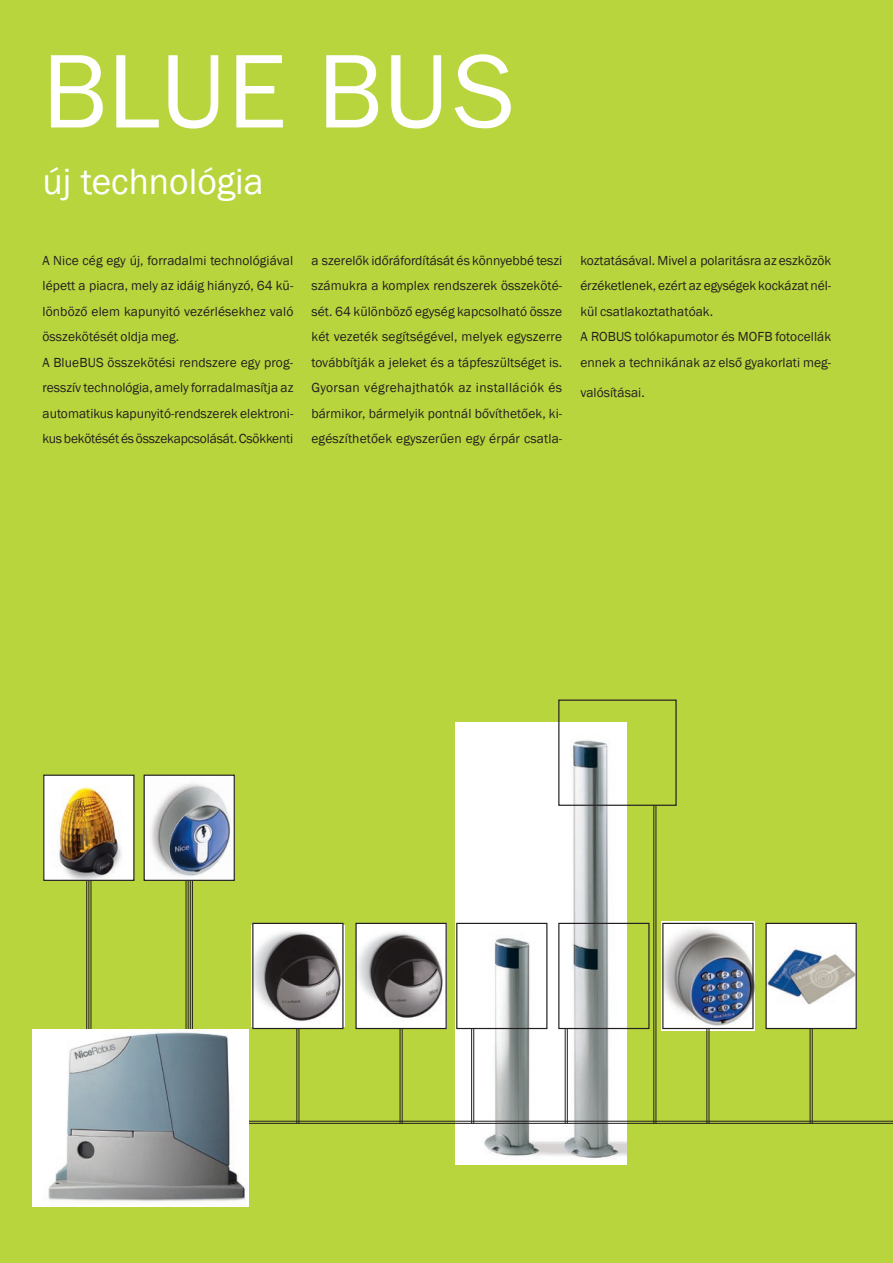
<style>
.page{position:relative;width:893px;height:1263px;background:#b8d53d}
.page>*{position:absolute;margin:0;border:0;box-sizing:border-box;transform-origin:0 0}
.t1{font:105px "Frankfurt Gothic";color:#fff}
.t2{font:37.5px "Franklin Gothic";color:#fff}
.t3{font:13.5px/25.5px "Franklin Gothic";letter-spacing:.005em;color:#231f20}
</style>
<div class="page">
<img style="left:455px;top:722px;width:171px;height:442px">
<hr style="left:471px;top:1028px;width:1px;height:96px;background:#231f20">
<hr style="left:473px;top:1028px;width:1px;height:96px;background:#231f20">
<hr style="left:400px;top:1025px;width:1px;height:99px;background:#231f20">
<hr style="left:402px;top:1025px;width:1px;height:99px;background:#231f20">
<hr style="left:296px;top:1025px;width:1px;height:99px;background:#231f20">
<hr style="left:299px;top:1025px;width:1px;height:99px;background:#231f20">
<hr style="left:186px;top:880px;width:1px;height:244px;background:#231f20">
<hr style="left:188px;top:880px;width:1px;height:244px;background:#231f20">
<hr style="left:190px;top:880px;width:1px;height:244px;background:#231f20">
<hr style="left:192px;top:880px;width:1px;height:244px;background:#231f20">
<hr style="left:219px;top:1121px;width:674px;height:1px;background:#231f20">
<hr style="left:219px;top:1123px;width:674px;height:1px;background:#231f20">
<hr style="left:86px;top:848px;width:1px;height:244px;background:#231f20">
<hr style="left:88px;top:848px;width:1px;height:244px;background:#231f20">
<hr style="left:91px;top:848px;width:1px;height:244px;background:#231f20">
<img style="left:33px;top:1029px;width:215px;height:178px">
<div style="left:44px;top:775px;width:90px;height:105px;background:#fff"></div>
<img style="left:59px;top:787px;width:62px;height:92px">
<div style="left:43px;top:775px;width:91px;height:106px;border:1px solid #231f20"></div>
<img style="left:146px;top:777px;width:87px;height:101px">
<div style="left:144px;top:775px;width:91px;height:106px;border:1px solid #231f20"></div>
<img style="left:251px;top:925px;width:91px;height:101px">
<div style="left:252px;top:923px;width:92px;height:106px;border:1px solid #231f20"></div>
<div style="left:356px;top:923px;width:90px;height:105px;background:#fff"></div>
<img style="left:357px;top:933px;width:86px;height:85px">
<div style="left:355px;top:923px;width:92px;height:106px;border:1px solid #231f20"></div>
<img style="left:661px;top:922px;width:93px;height:108px">
<div style="left:662px;top:923px;width:92px;height:106px;border:1px solid #231f20"></div>
<div style="left:766px;top:923px;width:90px;height:105px;background:#fff"></div>
<img style="left:767px;top:946px;width:88px;height:58px">
<div style="left:765px;top:923px;width:92px;height:106px;border:1px solid #231f20"></div>
<div style="left:456px;top:923px;width:91px;height:106px;border:1px solid #231f20"></div>
<div style="left:558px;top:923px;width:91px;height:106px;border:1px solid #231f20"></div>
<div style="left:558px;top:699px;width:119px;height:107px;border:1px solid #231f20"></div>
<hr style="left:565px;top:1028px;width:1px;height:96px;background:#231f20">
<hr style="left:567px;top:1028px;width:1px;height:96px;background:#231f20">
<hr style="left:706px;top:1028px;width:1px;height:96px;background:#231f20">
<hr style="left:709px;top:1028px;width:1px;height:96px;background:#231f20">
<hr style="left:810px;top:1028px;width:1px;height:96px;background:#231f20">
<hr style="left:812px;top:1028px;width:1px;height:96px;background:#231f20">
<hr style="left:653px;top:805px;width:1px;height:319px;background:#231f20">
<hr style="left:656px;top:805px;width:1px;height:319px;background:#231f20">
<h1 class="t1" style="left:43px;top:33px;width:474px">BLUE BUS</h1>
<h2 class="t2" style="left:43px;top:158px;width:223px">új technológia</h2>
<p class="t3" style="left:43px;top:248px;width:252px">A Nice cég egy új, forradalmi technológiával lépett a piacra, mely az idáig hiányzó, 64 kü&shy;lönböző elem kapunyitó vezérlésekhez való összekötését oldja meg.<br>A BlueBUS összekötési rendszere egy prog&shy;resszív technológia, amely forradalmasítja az automatikus kapunyitó-rendszerek elektroni&shy;kus bekötését és összekapcsolását. Csökkenti</p>
<p class="t3" style="left:311px;top:248px;width:252px;text-align:justify">a szerelők időráfordítását és könnyebbé teszi számukra a komplex rendszerek összeköté&shy;sét. 64 különböző egység kapcsolható össze két vezeték segítségével, melyek egyszerre továbbítják a jeleket és a tápfeszültséget is.<br>Gyorsan végrehajthatók az installációk és bármikor, bármelyik pontnál bővíthetőek, ki&shy;egészíthetőek egyszerűen egy érpár csatla-</p>
<p class="t3" style="left:580px;top:248px;width:252px">koztatásával. Mivel a polaritásra az eszközök érzéketlenek, ezért az egységek kockázat nél&shy;kül csatlakoztathatóak.<br>A ROBUS tolókapumotor és MOFB fotocellák ennek a technikának az első gyakorlati meg-</p>
<p class="t3" style="left:580px;top:380px;width:66px">valósításai.</p>
</div>
